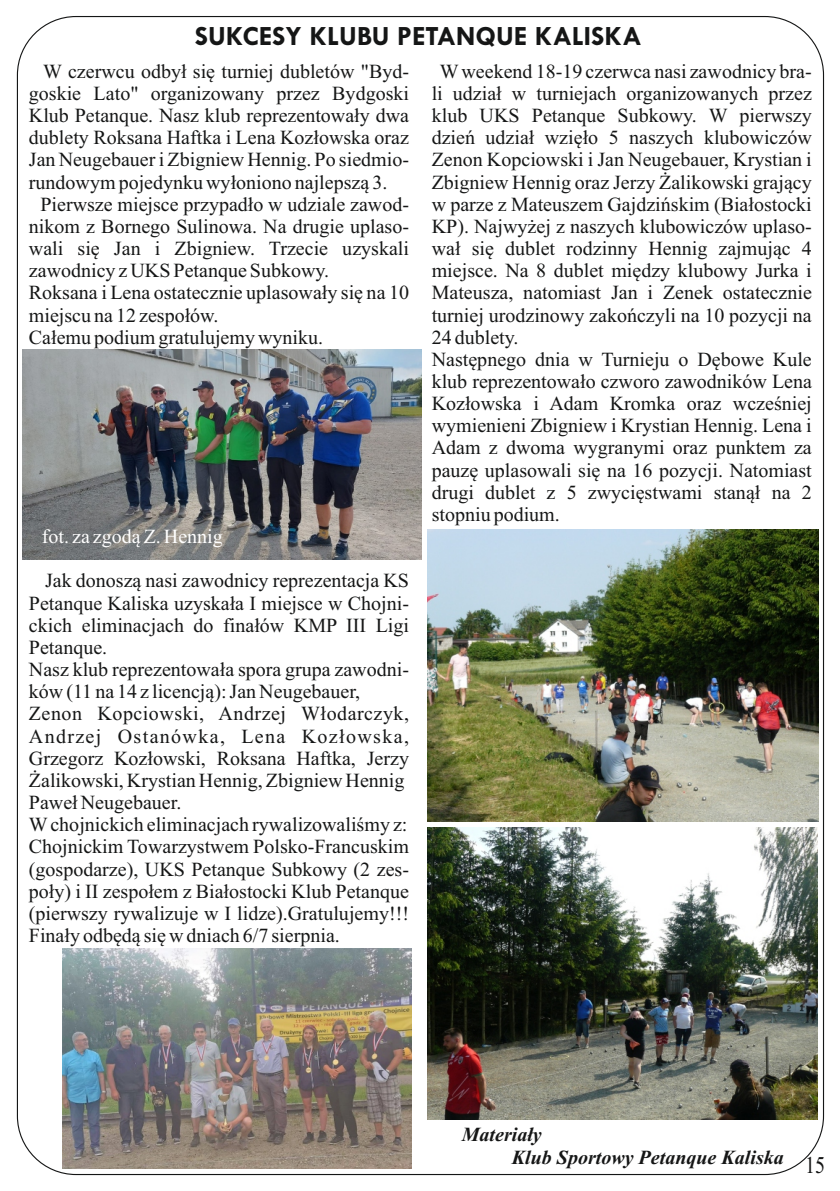
<style>
.page{position:relative;width:840px;height:1191px;background:#fff}
.page>*{position:absolute;margin:0;border:0;box-sizing:border-box;transform-origin:0 0}
.t1{font:700 28px "Tw Cen";color:#151616}
.t2{font:20px/22.2px "Times New Roman";color:#151616}
.t3{font:italic 700 20px/22.2px "Times New Roman";color:#151616}
.t4{font:20px "Times New Roman";color:#fff}
.s1{font-weight:400;font-style:normal;font-size:24px}
</style>
<div class="page">
<img style="left:22px;top:350px;width:399px;height:210px">
<img style="left:428px;top:529px;width:389px;height:292px">
<img style="left:62px;top:949px;width:349px;height:219px">
<img style="left:427px;top:827px;width:390px;height:292px">
<h1 class="t1" style="left:194px;top:25px;width:448px">SUKCESY KLUBU PETANQUE KALISKA</h1>
<p class="t2" style="left:43px;top:62px;width:367px">W czerwcu odbył się turniej dubletów "Byd-</p>
<p class="t2" style="left:29px;top:84px;width:381px">goskie Lato" organizowany przez Bydgoski</p>
<p class="t2" style="left:29px;top:106px;width:381px">Klub Petanque. Nasz klub reprezentowały dwa</p>
<p class="t2" style="left:29px;top:128px;width:381px">dublety Roksana Haftka i Lena Kozłowska oraz</p>
<p class="t2" style="left:29px;top:151px;width:381px">Jan Neugebauer i Zbigniew Hennig. Po siedmio-</p>
<p class="t2" style="left:29px;top:173px;width:360px">rundowym pojedynku wyłoniono najlepszą 3.</p>
<p class="t2" style="left:40px;top:195px;width:370px">Pierwsze miejsce przypadło w udziale zawod-</p>
<p class="t2" style="left:29px;top:217px;width:381px">nikom z Bornego Sulinowa. Na drugie uplaso-</p>
<p class="t2" style="left:29px;top:239px;width:381px">wali się Jan i Zbigniew. Trzecie uzyskali</p>
<p class="t2" style="left:29px;top:261px;width:302px">zawodnicy z UKS Petanque Subkowy.</p>
<p class="t2" style="left:29px;top:283px;width:381px">Roksana i Lena ostatecznie uplasowały się na 10</p>
<p class="t2" style="left:29px;top:306px;width:191px">miejscu na 12 zespołów.</p>
<p class="t2" style="left:29px;top:328px;width:295px">Całemu podium gratulujemy wyniku.</p>
<p class="t4" style="left:42px;top:529px;width:182px">fot. za zgodą Z. Hennig</p>
<p class="t2" style="left:29px;top:571px;width:381px;text-indent:16px">Jak donoszą nasi zawodnicy reprezentacja KS Petanque Kaliska uzyskała I miejsce w Chojni&shy;ckich eliminacjach do finałów KMP III Ligi Petanque.<br>Nasz klub reprezentowała spora grupa zawodni&shy;ków (11 na 14 z licencją): Jan Neugebauer, Zenon Kopciowski, Andrzej Włodarczyk, Andrzej Ostanówka, Lena Kozłowska, Grzegorz Kozłowski, Roksana Haftka, Jerzy Żalikowski, Krystian Hennig, Zbigniew Hennig Paweł Neugebauer.<br>Wchojnickich eliminacjach rywalizowaliśmy z:<br>Chojnickim Towarzystwem Polsko-Francuskim (gospodarze), UKS Petanque Subkowy (2 zes&shy;poły) i II zespołem z Białostocki Klub Petanque (pierwszy rywalizuje w I lidze).Gratulujemy!!!<br>Finały odbędą się w dniach 6/7 sierpnia.</p>
<p class="t2" style="left:431px;top:62px;width:381px;text-indent:8px">Wweekend 18-19 czerwca nasi zawodnicy bra&shy;li udział w turniejach organizowanych przez klub UKS Petanque Subkowy. W pierwszy dzień udział wzięło 5 naszych klubowiczów Zenon Kopciowski i Jan Neugebauer, Krystian i Zbigniew Hennig oraz Jerzy Żalikowski grający w parze z Mateuszem Gajdzińskim (Białostocki KP). Najwyżej z naszych klubowiczów uplaso&shy;wał się dublet rodzinny Hennig zajmując 4 miejsce. Na 8 dublet między klubowy Jurka i Mateusza, natomiast Jan i Zenek ostatecznie turniej urodzinowy zakończyli na 10 pozycji na 24 dublety.<br>Następnego dnia w Turnieju o Dębowe Kule klub reprezentowało czworo zawodników Lena Kozłowska i Adam Kromka oraz wcześniej wymienieni Zbigniew i Krystian Hennig. Lena i Adam z dwoma wygranymi oraz punktem za pauzę uplasowali się na 16 pozycji. Natomiast drugi dublet z 5 zwycięstwami stanął na 2 stopniu podium.</p>
<p class="t3" style="left:511px;top:1125px;width:315px;text-indent:-50px">Materiały<br>Klub Sportowy Petanque Kaliska <span class="s1">15</span></p>
</div>
